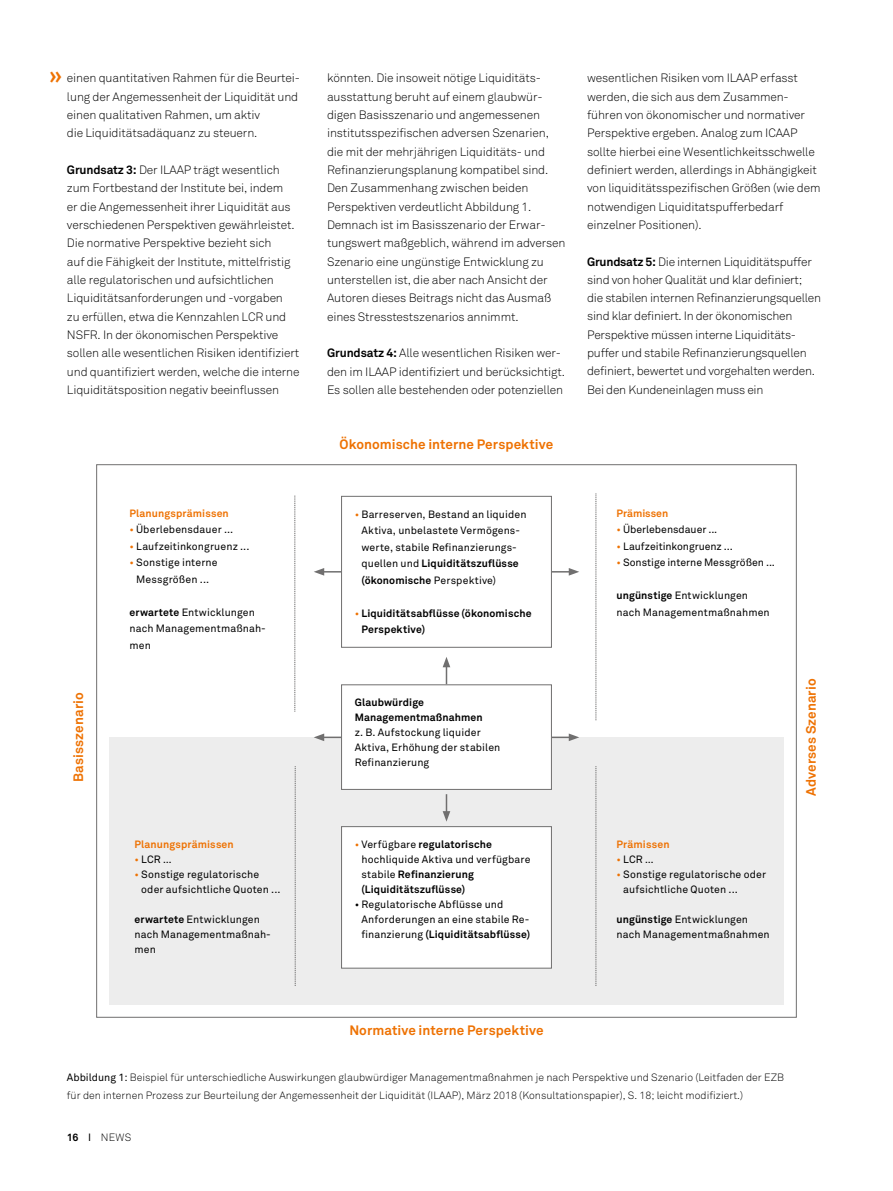
<style>
.page{position:relative;width:893px;height:1191px;background:#fff}
.page>*{position:absolute;margin:0;border:0;box-sizing:border-box;transform-origin:0 0}
.t1{font:700 22.5px "Akkurat Std";color:#ee7203}
.t2{font:700 13.5px "Akkurat Std";letter-spacing:.005em;color:#ee7203}
.t3{font:300 12px/18.3px "Akkurat Std";letter-spacing:-.01em;color:#000}
.t4{font:10.5px/15px "Akkurat Std";letter-spacing:.01em;color:#000}
.t5{font:300 10.5px/18.3px "Akkurat Std";color:#000}
.t6{font:700 10.5px/15px "Akkurat Std";letter-spacing:.015em;color:#000}
.t7{font:700 10.5px "Akkurat Std";letter-spacing:.01em;color:#ee7203}
.s1{font-weight:700}
.s2{color:#ee7203}
.s3{font-weight:400;color:#ee7203}
.s4{font-weight:400}
</style>
<div class="page">
<div style="left:110px;top:737px;width:674px;height:268px;background:#ededed"></div>
<div style="left:341px;top:496px;width:211px;height:151px;border:1px solid #706f6f"></div>
<div style="left:342px;top:826px;width:209px;height:142px;background:#fff"></div>
<div style="left:341px;top:826px;width:211px;height:142px;border:1px solid #706f6f"></div>
<svg style="left:295px;top:766px;width:1px;height:220px"></svg>
<svg style="left:295px;top:495px;width:1px;height:217px"></svg>
<svg style="left:596px;top:493px;width:1px;height:227px"></svg>
<svg style="left:596px;top:766px;width:1px;height:220px"></svg>
<div style="left:342px;top:685px;width:209px;height:104px;background:#fff"></div>
<div style="left:341px;top:684px;width:211px;height:105px;border:1px solid #706f6f"></div>
<svg style="left:552px;top:568px;width:27px;height:7px"></svg>
<svg style="left:552px;top:733px;width:27px;height:8px"></svg>
<svg style="left:443px;top:657px;width:7px;height:27px"></svg>
<svg style="left:443px;top:794px;width:7px;height:27px"></svg>
<svg style="left:314px;top:568px;width:27px;height:7px"></svg>
<svg style="left:314px;top:733px;width:27px;height:8px"></svg>
<h1 class="t1" style="left:49px;top:63px;width:15px">»</h1>
<p class="t3" style="left:67px;top:69px;width:235px">einen quantitativen Rahmen für die Beurtei&shy;lung der Angemessenheit der Liquidität und einen qualitativen Rahmen, um aktiv<br>die Liquiditätsadäquanz zu steuern.</p>
<p class="t3" style="left:67px;top:161px;width:234px"><span class="s1">Grundsatz 3:</span> Der ILAAP trägt wesentlich zum Fortbestand der Institute bei, indem<br>er die Angemessenheit ihrer Liquidität aus verschiedenen Perspektiven gewährleistet.<br>Die normative Perspektive bezieht sich<br>auf die Fähigkeit der Institute, mittelfristig alle regulatorischen und aufsichtlichen Liquiditätsanforderungen und -vorgaben<br>zu erfüllen, etwa die Kennzahlen LCR und NSFR. In der ökonomischen Perspektive sollen alle wesentlichen Risiken identifiziert und quantifiziert werden, welche die interne Liquiditätsposition negativ beeinflussen</p>
<p class="t2" style="left:70px;top:781px;width:91px;rotate:-90deg">Basisszenario</p>
<p class="t7" style="left:129px;top:506px;width:101px">Planungsprämissen</p>
<p class="t4" style="left:129px;top:522px;width:105px"><span class="s2">•</span> Überlebensdauer ...</p>
<p class="t4" style="left:129px;top:538px;width:121px"><span class="s2">•</span> Laufzeitinkongruenz ...</p>
<p class="t4" style="left:129px;top:554px;width:90px;line-height:16.5px;text-align:center"><span class="s2">•</span> Sonstige interne<br>Messgrößen ...</p>
<p class="t4" style="left:129px;top:603px;width:138px;line-height:16.5px"><span class="s1">erwartete</span> Entwicklungen nach Managementmaßnah&shy;men</p>
<p class="t7" style="left:134px;top:837px;width:101px">Planungsprämissen</p>
<p class="t4" style="left:134px;top:851px;width:39px"><span class="s2">•</span> LCR …</p>
<p class="t4" style="left:141px;top:866px;width:141px;text-indent:-7px"><span class="s2">•</span> Sonstige regulatorische oder aufsichtliche Quoten ...</p>
<p class="t4" style="left:134px;top:911px;width:138px"><span class="s1">erwartete</span> Entwicklungen nach Managementmaßnah&shy;men</p>
<p class="t3" style="left:327px;top:69px;width:240px">könnten. Die insoweit nötige Liquiditäts&shy;ausstattung beruht auf einem glaubwür&shy;digen Basisszenario und angemessenen institutsspezifischen adversen Szenarien, die mit der mehrjährigen Liquiditäts- und Refinanzierungsplanung kompatibel sind.<br>Den Zusammenhang zwischen beiden Perspektiven verdeutlicht Abbildung 1.<br>Demnach ist im Basisszenario der Erwar&shy;tungswert maßgeblich, während im adversen Szenario eine ungünstige Entwicklung zu unterstellen ist, die aber nach Ansicht der Autoren dieses Beitrags nicht das Ausmaß eines Stresstestszenarios annimmt.</p>
<p class="t3" style="left:327px;top:344px;width:239px"><span class="s1">Grundsatz 4:</span> Alle wesentlichen Risiken wer&shy;den im ILAAP identifiziert und berücksichtigt.<br>Es sollen alle bestehenden oder potenziellen</p>
<p class="t2" style="left:340px;top:436px;width:215px">Ökonomische interne Perspektive</p>
<p class="t4" style="left:361px;top:506px;width:167px;line-height:16.5px;text-indent:-7px"><span class="s2">•</span> Barreserven, Bestand an liquiden Aktiva, unbelastete Vermögens&shy;werte, stabile Refinanzierungs&shy;quellen und <span class="s1">Liquiditätszuflüsse (ökonomische</span> Perspektive)</p>
<p class="t6" style="left:361px;top:604px;width:172px;line-height:16.5px;text-indent:-7px"><span class="s3">•</span> Liquiditätsabflüsse (ökonomische<br>Perspektive)</p>
<p class="t6" style="left:355px;top:695px;width:130px">Glaubwürdige<br>Managementmaßnahmen</p>
<p class="t4" style="left:355px;top:725px;width:147px">z. B. Aufstockung liquider<br>Aktiva, Erhöhung der stabilen<br>Refinanzierung</p>
<p class="t6" style="left:361px;top:836px;width:171px;text-indent:-7px"><span class="s3">•</span> <span class="s4">Verfügbare</span> regulatorische <span class="s4">hochliquide Aktiva und verfügbare stabile</span> Refinanzierung (Liquiditätszuflüsse)</p>
<p class="t4" style="left:361px;top:897px;width:170px;text-indent:-7px">• Regulatorische Abflüsse und<br>Anforderungen an eine stabile Re&shy;finanzierung <span class="s1">(Liquiditätsabflüsse)</span></p>
<p class="t3" style="left:587px;top:69px;width:235px">wesentlichen Risiken vom ILAAP erfasst werden, die sich aus dem Zusammen&shy;führen von ökonomischer und normativer Perspektive ergeben. Analog zum ICAAP sollte hierbei eine Wesentlichkeitsschwelle definiert werden, allerdings in Abhängigkeit von liquiditätsspezifischen Größen (wie dem notwendigen Liquiditatspufferbedarf einzelner Positionen).</p>
<p class="t3" style="left:587px;top:252px;width:235px"><span class="s1">Grundsatz 5:</span> Die internen Liquiditätspuffer sind von hoher Qualität und klar definiert; die stabilen internen Refinanzierungsquellen sind klar definiert. In der ökonomischen Perspektive müssen interne Liquiditäts&shy;puffer und stabile Refinanzierungsquellen definiert, bewertet und vorgehalten werden.<br>Bei den Kundeneinlagen muss ein</p>
<p class="t7" style="left:616px;top:506px;width:53px">Prämissen</p>
<p class="t4" style="left:616px;top:522px;width:102px"><span class="s2">•</span> Überlebensdauer ...</p>
<p class="t4" style="left:616px;top:538px;width:118px"><span class="s2">•</span> Laufzeitinkongruenz ...</p>
<p class="t4" style="left:616px;top:555px;width:160px"><span class="s2">•</span> Sonstige interne Messgrößen ...</p>
<p class="t4" style="left:616px;top:587px;width:155px;line-height:16.5px"><span class="s1">ungünstige</span> Entwicklungen nach Managementmaßnahmen</p>
<p class="t7" style="left:616px;top:837px;width:55px">Prämissen</p>
<p class="t4" style="left:616px;top:851px;width:39px"><span class="s2">•</span> LCR …</p>
<p class="t4" style="left:623px;top:866px;width:144px;text-indent:-7px"><span class="s2">•</span> Sonstige regulatorische oder aufsichtliche Quoten ...</p>
<p class="t4" style="left:616px;top:911px;width:155px"><span class="s1">ungünstige</span> Entwicklungen nach Managementmaßnahmen</p>
<p class="t2" style="left:803px;top:795px;width:118px;rotate:-90deg">Adverses Szenario</p>
<p class="t2" style="left:349px;top:1022px;width:196px">Normative interne Perspektive</p>
<p class="t5" style="left:67px;top:1068px;width:719px"><span class="s4">Abbildung 1:</span> Beispiel für unterschiedliche Auswirkungen glaubwürdiger Managementmaßnahmen je nach Perspektive und Szenario (Leitfaden der EZB für den internen Prozess zur Beurteilung der Angemessenheit der Liquidität (ILAAP), März 2018 (Konsultationspapier), S. 18; leicht modifiziert.)</p>
<p class="t5" style="left:67px;top:1128px;width:66px"><span class="s1">16</span> <span class="s4">I</span> NEWS</p>
</div>
